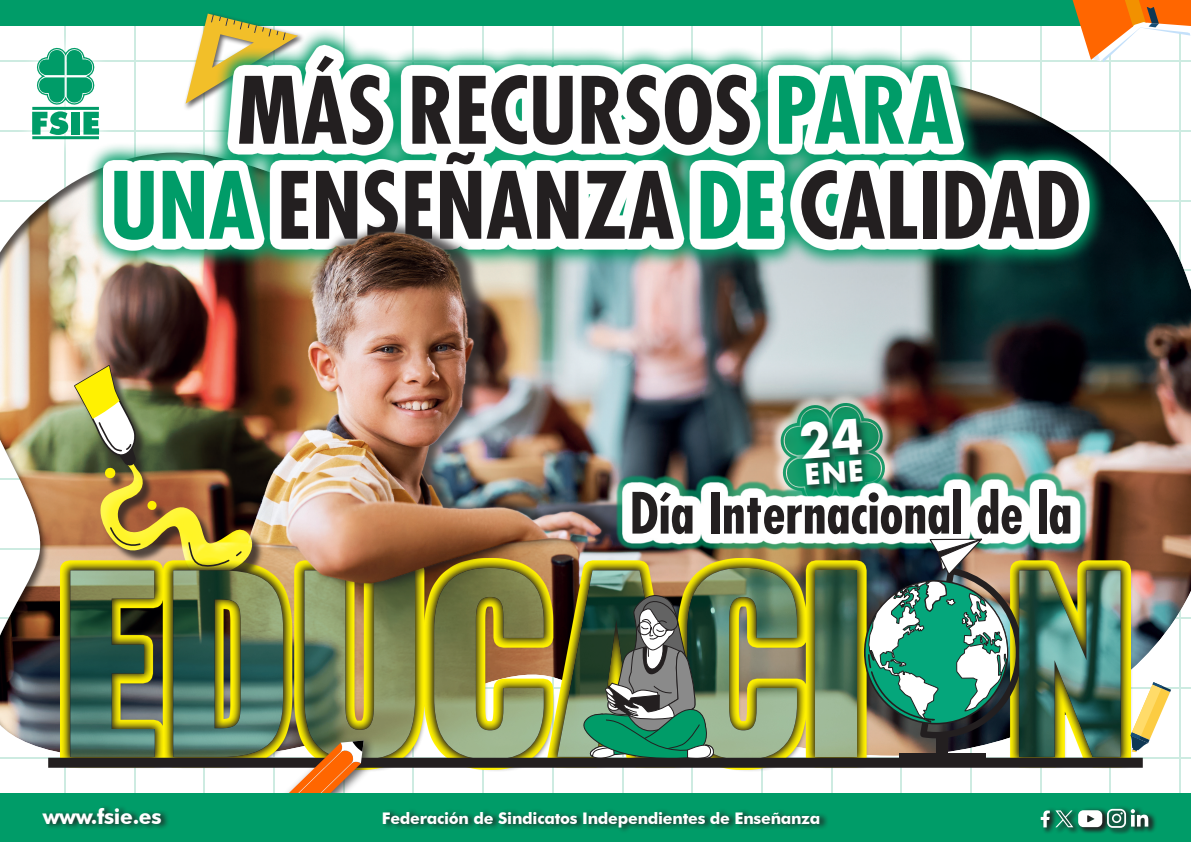
<style>
.page{position:relative;width:1191px;height:842px;background:#fff}
.page>*{position:absolute;margin:0;border:0;box-sizing:border-box;transform-origin:0 0}
.t1{font:700 condensed 90px/95px "Futura Std";color:#231f20;text-align:center}
.t2{font:700 condensed 55.3px "Futura Std";color:#231f20}
.t3{font:700 21px "Futura BT";letter-spacing:-.015em;color:#fff}
.t4{font:700 16px "Futura BT";letter-spacing:-.015em;color:#fff}
.s1{color:#009c68}
</style>
<div class="page">
<hr style="left:0;top:61px;width:1191px;height:1px;background:#009c68">
<hr style="left:64px;top:17px;width:1px;height:825px;background:#009c68">
<hr style="left:134px;top:17px;width:1px;height:825px;background:#009c68">
<hr style="left:343px;top:17px;width:1px;height:825px;background:#009c68">
<hr style="left:413px;top:17px;width:1px;height:825px;background:#009c68">
<hr style="left:482px;top:17px;width:1px;height:825px;background:#009c68">
<hr style="left:552px;top:17px;width:1px;height:825px;background:#009c68">
<hr style="left:622px;top:17px;width:1px;height:825px;background:#009c68">
<hr style="left:691px;top:17px;width:1px;height:825px;background:#009c68">
<hr style="left:761px;top:17px;width:1px;height:825px;background:#009c68">
<hr style="left:831px;top:17px;width:1px;height:825px;background:#009c68">
<hr style="left:900px;top:17px;width:1px;height:825px;background:#009c68">
<hr style="left:970px;top:17px;width:1px;height:825px;background:#009c68">
<hr style="left:1040px;top:17px;width:1px;height:825px;background:#009c68">
<hr style="left:1109px;top:17px;width:1px;height:825px;background:#009c68">
<hr style="left:1179px;top:17px;width:1px;height:825px;background:#009c68">
<div style="left:0;top:0;width:1191px;height:26px;background:#009c68"></div>
<svg style="left:1072px;top:0;width:119px;height:62px"></svg>
<div style="left:183px;top:11px;width:122px;height:100px;background:#009c68"></div>
<svg style="left:185px;top:14px;width:113px;height:13px"></svg>
<div style="left:0;top:74px;width:1191px;height:686px;background:#231f20;opacity:.75"></div>
<div style="left:84px;top:27px;width:1024px;height:242px;background:#009c68;opacity:.95"></div>
<svg style="left:103px;top:45px;width:986px;height:206px"></svg>
<div style="left:768px;top:391px;width:129px;height:127px;background:#fff;opacity:.9"></div>
<div style="left:778px;top:396px;width:107px;height:112px;background:#009c68;opacity:.9"></div>
<div style="left:615px;top:472px;width:472px;height:79px;background:#009c68;opacity:.7"></div>
<svg style="left:670px;top:479px;width:410px;height:65px"></svg>
<div style="left:16px;top:32px;width:99px;height:124px;background:#fff"></div>
<hr style="left:32px;top:136px;width:67px;height:3px;background:#009c68">
<svg style="left:32px;top:45px;width:67px;height:90px"></svg>
<div style="left:899px;top:753px;width:86px;height:7px;background:#231f20"></div>
<div style="left:61px;top:561px;width:103px;height:205px;background:#231f20;opacity:.95"></div>
<div style="left:295px;top:561px;width:129px;height:208px;background:#231f20;opacity:.95"></div>
<div style="left:425px;top:559px;width:128px;height:210px;background:#231f20;opacity:.95"></div>
<svg style="left:434px;top:683px;width:110px;height:75px;background:#a2ad6b"></svg>
<div style="left:678px;top:559px;width:128px;height:210px;background:#231f20;opacity:.95"></div>
<div style="left:548px;top:561px;width:135px;height:205px;background:#231f20;opacity:.95"></div>
<div style="left:806px;top:561px;width:60px;height:205px;background:#231f20;opacity:.95"></div>
<svg style="left:815px;top:570px;width:41px;height:187px;background:#5d8066"></svg>
<div style="left:1010px;top:561px;width:120px;height:205px;background:#231f20;opacity:.95"></div>
<img style="left:863px;top:538px;width:257px;height:219px">
<img style="left:215px;top:74px;width:455px;height:609px">
<img style="left:557px;top:568px;width:240px;height:209px">
<div style="left:48px;top:758px;width:1094px;height:10px;background:#231f20"></div>
<svg style="left:1130px;top:682px;width:41px;height:70px"></svg>
<img style="left:70px;top:364px;width:345px;height:429px">
<div style="left:0;top:793px;width:1191px;height:49px;background:#009c68"></div>
<div style="left:41px;top:804px;width:1116px;height:31px;background:#231f20;opacity:.95"></div>
<div style="left:1039px;top:807px;width:116px;height:28px;background:#231f20;opacity:.85"></div>
<svg style="left:1040px;top:810px;width:9px;height:17px"></svg>
<svg style="left:1055px;top:809px;width:93px;height:19px;background:#71a594"></svg>
<img style="left:777px;top:399px;width:111px;height:111px">
<p class="t1" style="left:110px;top:63px;width:972px">MÁS RECURSOS <span class="s1">PARA<br>UNA</span> ENSEÑANZA <span class="s1">DE</span> CALIDAD</p>
<p class="t2" style="left:629px;top:479px;width:444px">Día Internacional de la</p>
<p class="t3" style="left:43px;top:804px;width:120px">www.fsie.es</p>
<p class="t4" style="left:382px;top:808px;width:440px">Federación de Sindicatos Independientes de Enseñanza</p>
</div>
